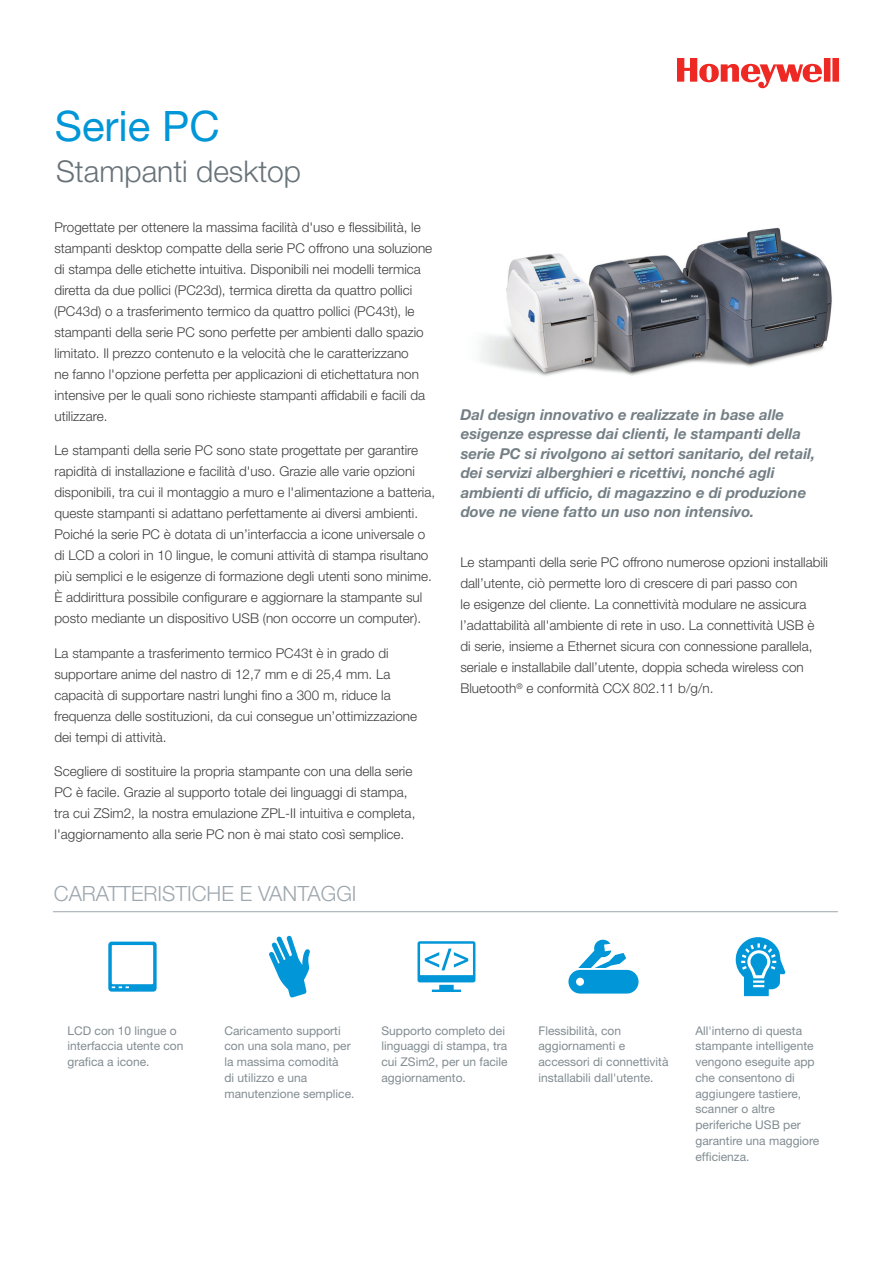
<style>
.page{position:relative;width:893px;height:1263px;background:#fff}
.page>*{position:absolute;margin:0;border:0;box-sizing:border-box;transform-origin:0 0}
.t1{font:42px "Helvetica Neue LT";color:#0196d7}
.t2{font:300 30px "Helvetica Neue LT";color:#687379}
.t3{font:300 21px "Helvetica Neue LT";color:#9da7ae}
.t4{font:italic 700 15px/19.5px "Helvetica Neue";color:#748086}
.t5{font:300 13.5px/21px "Helvetica Neue LT";color:#3e3e3f}
.t6{font:12px/15.8px "Helvetica Neue LT";color:#818c92}
</style>
<div class="page">
<svg style="left:677px;top:58px;width:162px;height:30px"></svg>
<img style="left:480px;top:227px;width:352px;height:149px">
<hr style="left:53px;top:911px;width:785px;height:1px;background:#9da7ae">
<svg style="left:108px;top:942px;width:49px;height:50px"></svg>
<svg style="left:269px;top:935px;width:41px;height:63px"></svg>
<svg style="left:417px;top:941px;width:58px;height:51px"></svg>
<svg style="left:568px;top:939px;width:70px;height:55px"></svg>
<svg style="left:736px;top:937px;width:49px;height:59px"></svg>
<h1 class="t1" style="left:55px;top:111px;width:166px">Serie PC</h1>
<h2 class="t2" style="left:56px;top:161px;width:247px">Stampanti desktop</h2>
<p class="t5" style="left:54px;top:218px;width:380px">Progettate per ottenere la massima facilità d'uso e flessibilità, le stampanti desktop compatte della serie PC offrono una soluzione di stampa delle etichette intuitiva. Disponibili nei modelli termica diretta da due pollici (PC23d), termica diretta da quattro pollici (PC43d) o a trasferimento termico da quattro pollici (PC43t), le stampanti della serie PC sono perfette per ambienti dallo spazio limitato. Il prezzo contenuto e la velocità che le caratterizzano<br>ne fanno l'opzione perfetta per applicazioni di etichettatura non intensive per le quali sono richieste stampanti affidabili e facili da utilizzare.</p>
<p class="t5" style="left:54px;top:441px;width:382px">Le stampanti della serie PC sono state progettate per garantire rapidità di installazione e facilità d'uso. Grazie alle varie opzioni disponibili, tra cui il montaggio a muro e l'alimentazione a batteria, queste stampanti si adattano perfettamente ai diversi ambienti.<br>Poiché la serie PC è dotata di un’interfaccia a icone universale o di LCD a colori in 10 lingue, le comuni attività di stampa risultano più semplici e le esigenze di formazione degli utenti sono minime.<br>È addirittura possibile configurare e aggiornare la stampante sul posto mediante un dispositivo USB (non occorre un computer).</p>
<p class="t5" style="left:54px;top:644px;width:364px">La stampante a trasferimento termico PC43t è in grado di supportare anime del nastro di 12,7 mm e di 25,4 mm. La capacità di supportare nastri lunghi fino a 300 m, riduce la frequenza delle sostituzioni, da cui consegue un’ottimizzazione dei tempi di attività.</p>
<p class="t5" style="left:54px;top:762px;width:363px">Scegliere di sostituire la propria stampante con una della serie PC è facile. Grazie al supporto totale dei linguaggi di stampa, tra cui ZSim2, la nostra emulazione ZPL-II intuitiva e completa, l'aggiornamento alla serie PC non è mai stato così semplice.</p>
<h3 class="t3" style="left:54px;top:886px;width:304px">CARATTERISTICHE E VANTAGGI</h3>
<p class="t4" style="left:460px;top:406px;width:356px">Dal design innovativo e realizzate in base alle esigenze espresse dai clienti, le stampanti della serie PC si rivolgono ai settori sanitario, del retail, dei servizi alberghieri e ricettivi, nonché agli ambienti di ufficio, di magazzino e di produzione dove ne viene fatto un uso non intensivo.</p>
<p class="t5" style="left:460px;top:553px;width:369px">Le stampanti della serie PC offrono numerose opzioni installabili dall’utente, ciò permette loro di crescere di pari passo con<br>le esigenze del cliente. La connettività modulare ne assicura l’adattabilità all'ambiente di rete in uso. La connettività USB è<br>di serie, insieme a Ethernet sicura con connessione parallela, seriale e installabile dall’utente, doppia scheda wireless con Bluetooth<sup>®</sup> e conformità CCX 802.11 b/g/n.</p>
<p class="t6" style="left:67px;top:1024px;width:118px">LCD con 10 lingue o interfaccia utente con grafica a icone.</p>
<p class="t6" style="left:224px;top:1024px;width:131px">Caricamento supporti con una sola mano, per la massima comodità<br>di utilizzo e una manutenzione semplice.</p>
<p class="t6" style="left:381px;top:1024px;width:128px">Supporto completo dei linguaggi di stampa, tra cui ZSim2, per un facile aggiornamento.</p>
<p class="t6" style="left:538px;top:1024px;width:131px">Flessibilità, con aggiornamenti e accessori di connettività installabili dall'utente.</p>
<p class="t6" style="left:695px;top:1024px;width:125px">All'interno di questa stampante intelligente vengono eseguite app che consentono di aggiungere tastiere, scanner o altre periferiche USB per garantire una maggiore efficienza.</p>
</div>
